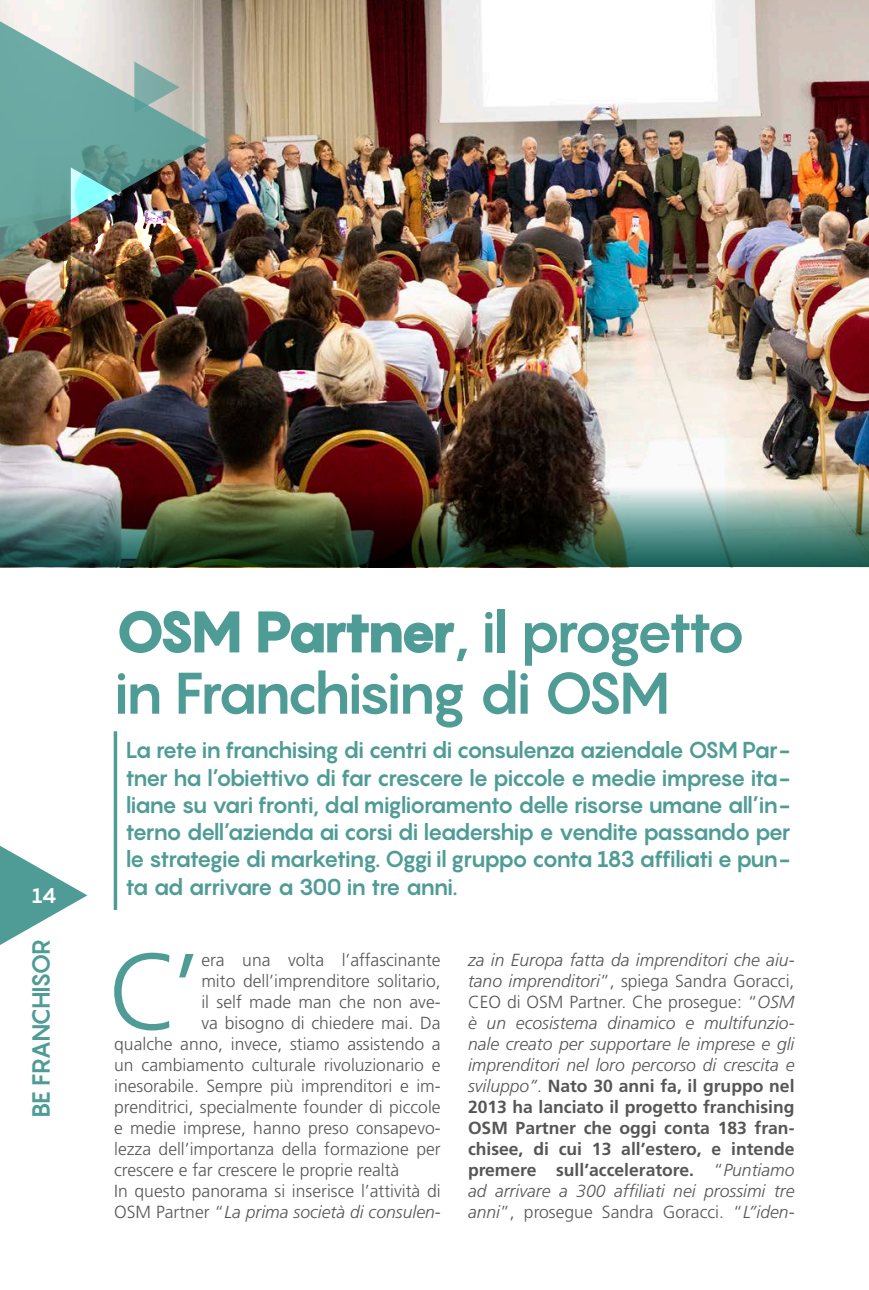
<style>
.page{position:relative;width:869px;height:1290px;background:#fff}
.page>*{position:absolute;margin:0;border:0;box-sizing:border-box;transform-origin:0 0}
.t1{font:300 107.8px "Frutiger LT Std";color:#4f9c96}
.Titoli{font:700 57.75px/61.2px "Pangram";letter-spacing:-.09em;color:#4f9c96}
.t2{font:700 24.5px "Pangram";letter-spacing:-.065em;color:#4f9c96}
.Approfondimenti{font:700 22.75px/27.3px "Pangram";letter-spacing:-.06em;color:#4f9c96;text-align:justify}
.t3{font:700 21px "Pangram";color:#fff}
.t4{font:italic 300 17.5px/21px "Frutiger LT Std";color:#565655;text-align:justify}
.t5{font:300 17.5px/21px "Frutiger LT Std";color:#565655}
.s1{font-weight:900}
.s2{font-style:italic}
.s3{font-style:normal}
.s4{font-weight:700;font-style:normal}
</style>
<div class="page">
<svg style="left:0;top:845px;width:87px;height:100px"></svg>
<img style="left:0;top:0;width:868px;height:487px">
<img style="left:0;top:4px;width:210px;height:273px">
<img style="left:64px;top:167px;width:117px;height:165px">
<svg style="left:134px;top:62px;width:45px;height:51px;background:#9cb5af"></svg>
<svg style="left:190px;top:57px;width:39px;height:46px;background:#a99e93"></svg>
<hr style="left:114px;top:731px;width:3px;height:179px;background:#4f9c96">
<img style="left:0;top:487px;width:868px;height:80px">
<p class="t3" style="left:32px;top:882px;width:27px">14</p>
<h3 class="t2" style="left:25px;top:1118px;width:181px;rotate:-90deg">BE FRANCHISOR</h3>
<p class="Titoli" style="left:114px;top:600px;width:632px"><span class="s1">OSM Partner</span>, il progetto in Franchising di OSM</p>
<p class="Approfondimenti" style="left:125px;top:736px;width:666px">La rete in franchising di centri di consulenza aziendale OSM Par&shy;tner ha l’obiettivo di far crescere le piccole e medie imprese ita&shy;liane su vari fronti, dal miglioramento delle risorse umane all’in&shy;terno dell’azienda ai corsi di leadership e vendite passando per le strategie di marketing. Oggi il gruppo conta 183 affiliati e pun&shy;ta ad arrivare a 300 in tre anni.</p>
<p class="t1" style="left:108px;top:931px;width:95px">C’</p>
<p class="t5" style="left:201px;top:950px;width:241px">era una volta l’affascinante</p>
<p class="t5" style="left:201px;top:971px;width:241px">mito dell’imprenditore solitario,</p>
<p class="t5" style="left:201px;top:992px;width:241px">il self made man che non ave-</p>
<p class="t5" style="left:201px;top:1013px;width:241px">va bisogno di chiedere mai. Da</p>
<p class="t5" style="left:114px;top:1034px;width:328px">qualche anno, invece, stiamo assistendo a</p>
<p class="t5" style="left:114px;top:1055px;width:328px">un cambiamento culturale rivoluzionario e</p>
<p class="t5" style="left:114px;top:1076px;width:328px">inesorabile. Sempre più imprenditori e im-</p>
<p class="t5" style="left:114px;top:1097px;width:328px">prenditrici, specialmente founder di piccole</p>
<p class="t5" style="left:114px;top:1118px;width:328px">e medie imprese, hanno preso consapevo-</p>
<p class="t5" style="left:114px;top:1139px;width:328px">lezza dell’importanza della formazione per</p>
<p class="t5" style="left:114px;top:1160px;width:286px">crescere e far crescere le proprie realtà</p>
<p class="t5" style="left:114px;top:1181px;width:328px">In questo panorama si inserisce l’attività di<br>OSM Partner “<span class="s2">La prima società di consulen-</span></p>
<p class="t4" style="left:468px;top:950px;width:328px">za in Europa fatta da imprenditori che aiu&shy;tano imprenditori<span class="s3">”, spiega Sandra Goracci, CEO di OSM Partner. Che prosegue: “</span>OSM è un ecosistema dinamico e multifunzio&shy;nale creato per supportare le imprese e gli imprenditori nel loro percorso di crescita e sviluppo”<span class="s3">.</span> <span class="s4">Nato 30 anni fa, il gruppo nel 2013 ha lanciato il progetto franchising OSM Partner che oggi conta 183 fran&shy;chisee, di cui 13 all’estero, e intende premere sull’acceleratore.</span> <span class="s3">“</span>Puntiamo ad arrivare a 300 affiliati nei prossimi tre anni<span class="s3">”, prosegue Sandra Goracci. “</span>L’’iden-</p>
</div>
